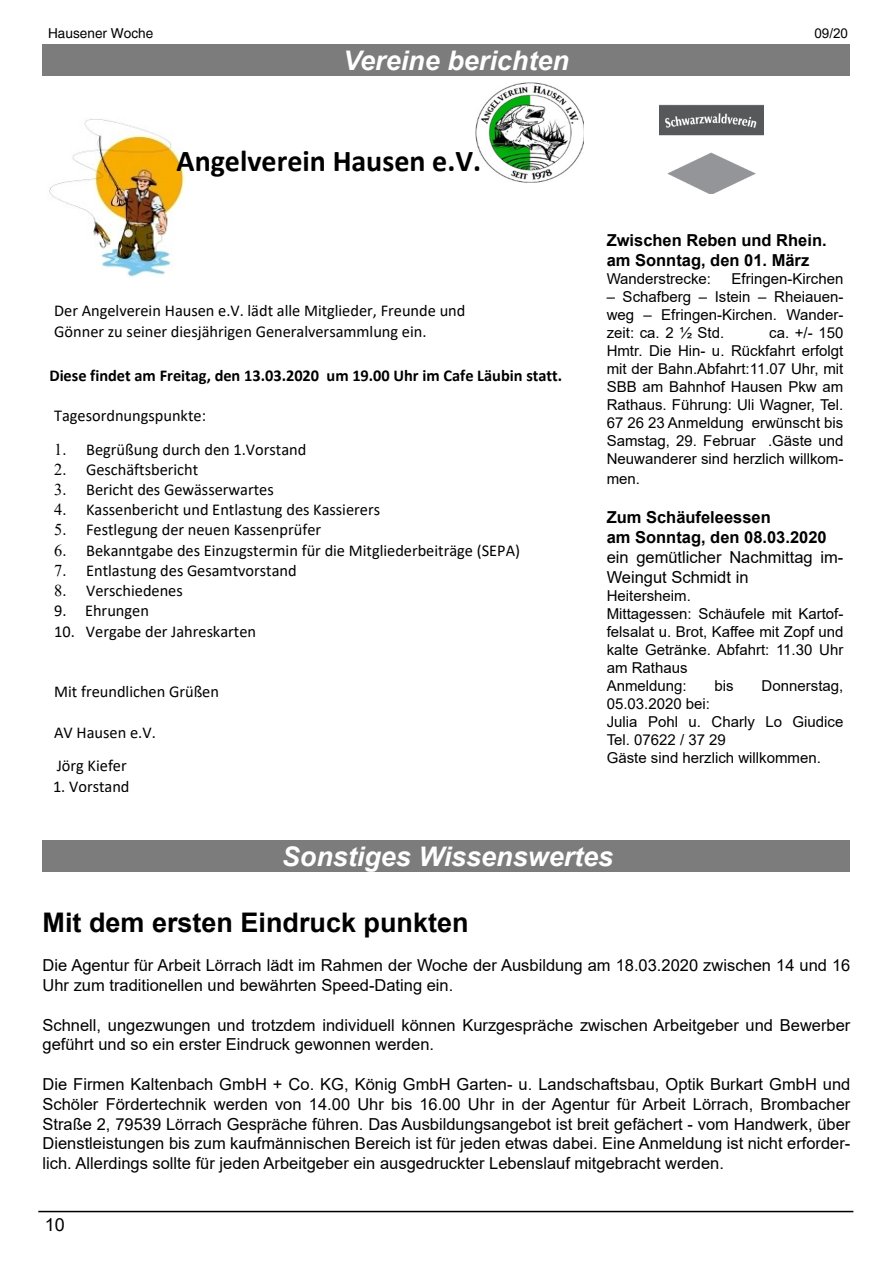
<style>
.page{position:relative;width:893px;height:1263px;background:#fff}
.page>*{position:absolute;margin:0;border:0;box-sizing:border-box;transform-origin:0 0}
.t1{font:700 30.3px "Calibri";color:#000}
.t2{font:italic 700 27px "Arial";color:#fff}
.t3{font:700 27px "Arial";color:#000}
.t4{font:18px "Arial";color:#000}
.t5{font:16.5px/19.8px "Arial";color:#000}
.t6{font:16.5px/20.2px "Calibri";color:#000}
.t7{font:700 16.5px/19.8px "Arial";color:#000}
.t8{font:700 16.5px "Calibri";color:#000}
.t9{font:15px/18px "Arial";color:#000;text-align:justify}
.t10{font:13.65px "Helvetica";color:#000}
.t11{font:13.5px "Arial";color:#000}
.s1{font-family:"Times New Roman"}
</style>
<div class="page">
<hr style="left:38px;top:1211px;width:815px;height:1px;background:#000">
<div style="left:43px;top:44px;width:807px;height:31px;background:#7c7c7c"></div>
<img style="left:475px;top:82px;width:109px;height:101px">
<img style="left:49px;top:119px;width:136px;height:159px">
<div style="left:43px;top:841px;width:807px;height:31px;background:#7c7c7c"></div>
<img style="left:659px;top:104px;width:104px;height:90px">
<p class="t10" style="left:48px;top:25px;width:107px">Hausener Woche</p>
<h2 class="t2" style="left:343px;top:43px;width:227px">Vereine berichten</h2>
<h1 class="t1" style="left:177px;top:151px;width:306px">Angelverein Hausen e.V.</h1>
<p class="t6" style="left:54px;top:302px;width:413px">Der Angelverein Hausen e.V. lädt alle Mitglieder, Freunde und<br>Gönner zu seiner diesjährigen Generalversammlung ein.</p>
<p class="t8" style="left:49px;top:369px;width:514px">Diese findet am Freitag, den 13.03.2020 um 19.00 Uhr im Cafe Läubin statt.</p>
<p class="t6" style="left:54px;top:407px;width:153px">Tagesordnungspunkte:</p>
<p class="t6" style="left:54px;top:440px;width:254px"><span class="s1">1.</span> Begrüßung durch den 1.Vorstand</p>
<p class="t6" style="left:54px;top:461px;width:146px"><span class="s1">2.</span> Geschäftsbericht</p>
<p class="t6" style="left:54px;top:481px;width:221px"><span class="s1">3.</span> Bericht des Gewässerwartes</p>
<p class="t6" style="left:54px;top:501px;width:327px"><span class="s1">4.</span> Kassenbericht und Entlastung des Kassierers</p>
<p class="t6" style="left:54px;top:521px;width:268px"><span class="s1">5.</span> Festlegung der neuen Kassenprüfer</p>
<p class="t6" style="left:54px;top:541px;width:467px"><span class="s1">6.</span> Bekanntgabe des Einzugstermin für die Mitgliederbeiträge (SEPA)</p>
<p class="t6" style="left:54px;top:562px;width:244px"><span class="s1">7.</span> Entlastung des Gesamtvorstand</p>
<p class="t6" style="left:54px;top:582px;width:130px"><span class="s1">8.</span> Verschiedenes</p>
<p class="t6" style="left:54px;top:602px;width:96px">9. Ehrungen</p>
<p class="t6" style="left:54px;top:622px;width:203px">10. Vergabe der Jahreskarten</p>
<p class="t6" style="left:54px;top:683px;width:166px">Mit freundlichen Grüßen</p>
<p class="t6" style="left:54px;top:717px;width:103px;line-height:33.6px">AV Hausen e.V.<br>Jörg Kiefer</p>
<p class="t6" style="left:53px;top:777px;width:78px">1. Vorstand</p>
<p class="t11" style="left:814px;top:24px;width:35px">09/20</p>
<p class="t7" style="left:607px;top:230px;width:222px">Zwischen Reben und Rhein. am Sonntag, den 01. März</p>
<p class="t9" style="left:607px;top:269px;width:106px">Wanderstrecke:</p>
<p class="t9" style="left:732px;top:269px;width:113px">Efringen-Kirchen</p>
<p class="t9" style="left:607px;top:287px;width:238px">– Schafberg – Istein – Rheiauen&shy;weg – Efringen-Kirchen. Wander&shy;zeit: ca. 2 ½ Std.</p>
<p class="t9" style="left:607px;top:323px;width:238px;text-indent:163px">ca. +/- 150<br>Hmtr. Die Hin- u. Rückfahrt erfolgt mit der Bahn.Abfahrt:11.07 Uhr, mit SBB am Bahnhof Hausen Pkw am Rathaus. Führung: Uli Wagner, Tel.<br>67 26 23 Anmeldung erwünscht bis Samstag, 29. Februar .Gäste und Neuwanderer sind herzlich willkom-</p>
<p class="t9" style="left:607px;top:469px;width:35px">men.</p>
<p class="t7" style="left:607px;top:508px;width:222px">Zum Schäufeleessen<br>am Sonntag, den 08.03.2020</p>
<p class="t5" style="left:607px;top:547px;width:238px">ein gemütlicher Nachmittag im-<br>Weingut Schmidt in</p>
<p class="t9" style="left:607px;top:586px;width:238px;text-align:left">Heitersheim.<br>Mittagessen: Schäufele mit Kartof&shy;felsalat u. Brot, Kaffee mit Zopf und kalte Getränke. Abfahrt: 11.30 Uhr am Rathaus<br>Anmeldung:</p>
<p class="t9" style="left:715px;top:676px;width:21px">bis</p>
<p class="t9" style="left:762px;top:676px;width:83px">Donnerstag,</p>
<p class="t9" style="left:607px;top:694px;width:238px;text-align:left">05.03.2020 bei:<br>Julia Pohl u. Charly Lo Giudice<br>Tel. 07622 / 37 29<br>Gäste sind herzlich willkommen.</p>
<h2 class="t2" style="left:282px;top:838px;width:333px">Sonstiges Wissenswertes</h2>
<h2 class="t3" style="left:43px;top:903px;width:428px">Mit dem ersten Eindruck punkten</h2>
<p class="t5" style="left:43px;top:955px;width:809px">Die Agentur für Arbeit Lörrach lädt im Rahmen der Woche der Ausbildung am 18.03.2020 zwischen 14 und 16<br>Uhr zum traditionellen und bewährten Speed-Dating ein.</p>
<p class="t5" style="left:43px;top:1015px;width:809px">Schnell, ungezwungen und trotzdem individuell können Kurzgespräche zwischen Arbeitgeber und Bewerber geführt und so ein erster Eindruck gewonnen werden.</p>
<p class="t5" style="left:43px;top:1074px;width:809px;text-align:justify">Die Firmen Kaltenbach GmbH + Co. KG, König GmbH Garten- u. Landschaftsbau, Optik Burkart GmbH und Schöler Fördertechnik werden von 14.00 Uhr bis 16.00 Uhr in der Agentur für Arbeit Lörrach, Brombacher Straße 2, 79539 Lörrach Gespräche führen. Das Ausbildungsangebot ist breit gefächert - vom Handwerk, über Dienstleistungen bis zum kaufmännischen Bereich ist für jeden etwas dabei. Eine Anmeldung ist nicht erforder&shy;lich. Allerdings sollte für jeden Arbeitgeber ein ausgedruckter Lebenslauf mitgebracht werden.</p>
<p class="t4" style="left:45px;top:1213px;width:22px">10</p>
</div>
